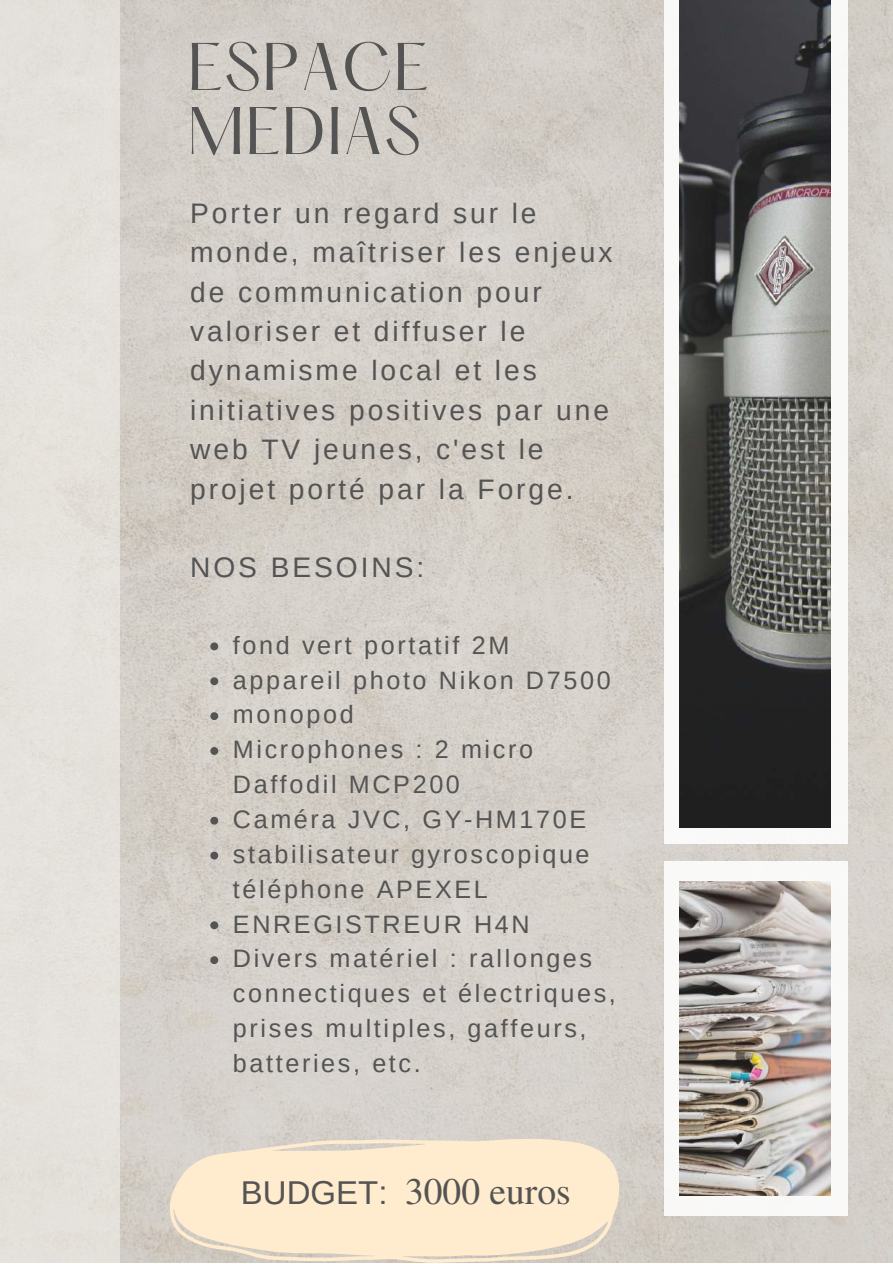
<style>
.page{position:relative;width:893px;height:1264px;background:#fff}
.page>*{position:absolute;margin:0;border:0;box-sizing:border-box;transform-origin:0 0}
.t1{font:58.8px/64.1px "Hatton";letter-spacing:.02em;color:#545454}
.t2{font:37.5px "Te X Gyre Termes";color:#545454}
.t3{font:28.2px/39.3px "Arimo";letter-spacing:.105em;color:#545454}
.t4{font:25.2px/34.8px "Arimo";letter-spacing:.105em;color:#545454}
.s1{font-family:"Arimo";font-size:33px}
</style>
<div class="page">
<img style="left:120px;top:0;width:772px;height:1262px">
<div style="left:664px;top:0;width:184px;height:844px;background:#f9f9f8"></div>
<img style="left:679px;top:0;width:151px;height:827px">
<div style="left:0;top:0;width:120px;height:1262px;background:#e5e2dc"></div>
<svg style="left:210px;top:642px;width:8px;height:8px"></svg>
<svg style="left:210px;top:677px;width:8px;height:8px"></svg>
<svg style="left:210px;top:712px;width:8px;height:8px"></svg>
<svg style="left:210px;top:747px;width:8px;height:8px"></svg>
<svg style="left:210px;top:816px;width:8px;height:8px"></svg>
<svg style="left:210px;top:851px;width:8px;height:8px"></svg>
<svg style="left:210px;top:921px;width:8px;height:8px"></svg>
<svg style="left:210px;top:956px;width:8px;height:8px"></svg>
<div style="left:664px;top:861px;width:184px;height:354px;background:#faf9f8"></div>
<img style="left:679px;top:881px;width:151px;height:314px">
<svg style="left:170px;top:1138px;width:450px;height:124px;background:#f7e5cb"></svg>
<h1 class="t1" style="left:187px;top:41px;width:242px">ESPACE<br>MEDIAS</h1>
<p class="t3" style="left:190px;top:193px;width:424px">Porter un regard sur le monde, maîtriser les enjeux de communication pour valoriser et diffuser le dynamisme local et les initiatives positives par une web TV jeunes, c'est le projet porté par la Forge.</p>
<p class="t3" style="left:190px;top:548px;width:236px">NOS BESOINS:</p>
<p class="t4" style="left:233px;top:627px;width:384px">fond vert portatif 2M appareil photo Nikon D7500 monopod<br>Microphones : 2 micro<br>Daffodil MCP200<br>Caméra JVC, GY-HM170E stabilisateur gyroscopique téléphone APEXEL<br>ENREGISTREUR H4N<br>Divers matériel : rallonges connectiques et électriques, prises multiples, gaffeurs, batteries, etc.</p>
<h2 class="t2" style="left:241px;top:1164px;width:331px"><span class="s1">BUDGET:</span> 3000 euros</h2>
</div>
